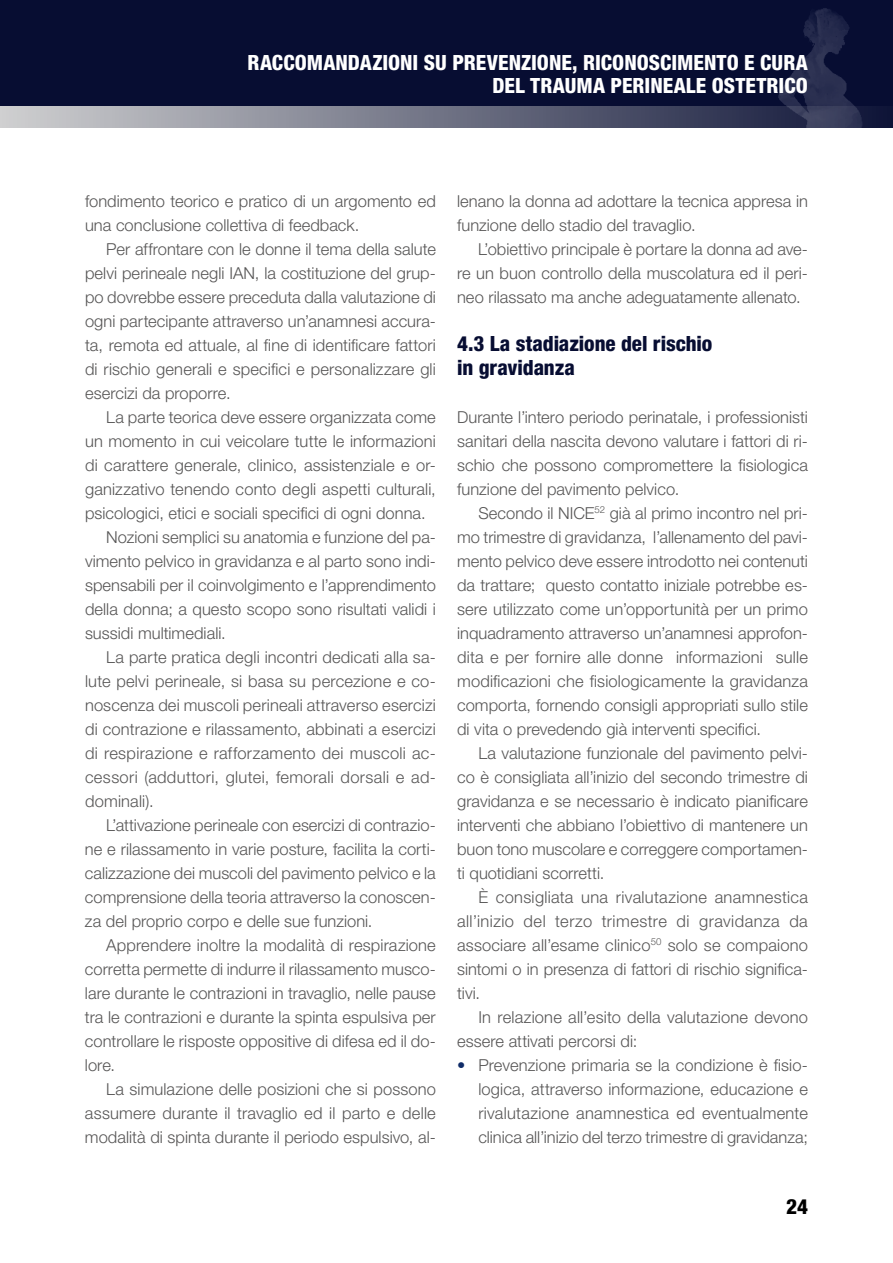
<style>
.page{position:relative;width:893px;height:1263px;background:#fff}
.page>*{position:absolute;margin:0;border:0;box-sizing:border-box;transform-origin:0 0}
.t1{font:800 condensed 21px/22.5px "Helvetica Neue LT Std";color:#fff;text-align:right}
.t2{font:800 condensed 21px/24px "Helvetica Neue LT Std";letter-spacing:-.005em;color:#070d32}
.t3{font:800 condensed 21px "Helvetica Neue LT Std";color:#000}
.t4{font:300 16.5px/24px "Helvetica Neue LT Std";letter-spacing:.005em;color:#575656;text-align:justify}
.s1{color:#102c68}
</style>
<div class="page">
<div style="left:0;top:0;width:893px;height:128px;background:#070d32"></div>
<img style="left:778px;top:8px;width:76px;height:98px">
<svg style="left:0;top:106px;width:872px;height:22px;background:#737687"></svg>
<p class="t1" style="left:247px;top:51px;width:562px">RACCOMANDAZIONI SU PREVENZIONE, RICONOSCIMENTO E CURA<br>DEL TRAUMA PERINEALE OSTETRICO</p>
<p class="t4" style="left:85px;top:189px;width:352px">fondimento teorico e pratico di un argomento ed una conclusione collettiva di feedback.</p>
<p class="t4" style="left:85px;top:237px;width:352px;text-indent:21px">Per affrontare con le donne il tema della salute pelvi perineale negli IAN, la costituzione del grup‑ po dovrebbe essere preceduta dalla valutazione di ogni partecipante attraverso un’anamnesi accura‑ ta, remota ed attuale, al fine di identificare fattori di rischio generali e specifici e personalizzare gli esercizi da proporre.</p>
<p class="t4" style="left:106px;top:405px;width:331px">La parte teorica deve essere organizzata come</p>
<p class="t4" style="left:85px;top:429px;width:352px">un momento in cui veicolare tutte le informazioni</p>
<p class="t4" style="left:85px;top:453px;width:352px">di carattere generale, clinico, assistenziale e or‑</p>
<p class="t4" style="left:85px;top:477px;width:352px">ganizzativo tenendo conto degli aspetti culturali,</p>
<p class="t4" style="left:85px;top:501px;width:342px">psicologici, etici e sociali specifici di ogni donna.</p>
<p class="t4" style="left:106px;top:525px;width:331px">Nozioni semplici su anatomia e funzione del pa‑</p>
<p class="t4" style="left:85px;top:549px;width:352px">vimento pelvico in gravidanza e al parto sono indi‑</p>
<p class="t4" style="left:85px;top:573px;width:352px">spensabili per il coinvolgimento e l’apprendimento</p>
<p class="t4" style="left:85px;top:597px;width:352px">della donna; a questo scopo sono risultati validi i</p>
<p class="t4" style="left:85px;top:621px;width:142px">sussidi multimediali.</p>
<p class="t4" style="left:106px;top:645px;width:331px">La parte pratica degli incontri dedicati alla sa‑</p>
<p class="t4" style="left:85px;top:669px;width:352px">lute pelvi perineale, si basa su percezione e co‑</p>
<p class="t4" style="left:85px;top:693px;width:352px">noscenza dei muscoli perineali attraverso esercizi</p>
<p class="t4" style="left:85px;top:717px;width:352px">di contrazione e rilassamento, abbinati a esercizi</p>
<p class="t4" style="left:85px;top:741px;width:352px">di respirazione e rafforzamento dei muscoli ac‑</p>
<p class="t4" style="left:85px;top:765px;width:352px">cessori (adduttori, glutei, femorali dorsali e ad‑</p>
<p class="t4" style="left:85px;top:789px;width:70px">dominali).</p>
<p class="t4" style="left:106px;top:813px;width:331px">L’attivazione perineale con esercizi di contrazio‑</p>
<p class="t4" style="left:85px;top:837px;width:352px">ne e rilassamento in varie posture, facilita la corti‑</p>
<p class="t4" style="left:85px;top:861px;width:352px">calizzazione dei muscoli del pavimento pelvico e la</p>
<p class="t4" style="left:85px;top:885px;width:352px">comprensione della teoria attraverso la conoscen‑</p>
<p class="t4" style="left:85px;top:909px;width:289px">za del proprio corpo e delle sue funzioni.</p>
<p class="t4" style="left:106px;top:933px;width:331px">Apprendere inoltre la modalità di respirazione</p>
<p class="t4" style="left:85px;top:957px;width:352px">corretta permette di indurre il rilassamento musco‑</p>
<p class="t4" style="left:85px;top:981px;width:352px">lare durante le contrazioni in travaglio, nelle pause</p>
<p class="t4" style="left:85px;top:1005px;width:352px">tra le contrazioni e durante la spinta espulsiva per</p>
<p class="t4" style="left:85px;top:1029px;width:352px">controllare le risposte oppositive di difesa ed il do‑</p>
<p class="t4" style="left:85px;top:1053px;width:32px">lore.</p>
<p class="t4" style="left:106px;top:1077px;width:331px">La simulazione delle posizioni che si possono</p>
<p class="t4" style="left:85px;top:1101px;width:352px">assumere durante il travaglio ed il parto e delle</p>
<p class="t4" style="left:85px;top:1125px;width:352px">modalità di spinta durante il periodo espulsivo, al‑</p>
<p class="t4" style="left:457px;top:189px;width:352px">lenano la donna ad adottare la tecnica appresa in funzione dello stadio del travaglio.</p>
<p class="t4" style="left:457px;top:237px;width:352px;text-indent:21px">L’obiettivo principale è portare la donna ad ave‑ re un buon controllo della muscolatura ed il peri‑ neo rilassato ma anche adeguatamente allenato.</p>
<p class="t2" style="left:457px;top:331px;width:257px">4.3 La stadiazione del rischio in gravidanza</p>
<p class="t4" style="left:457px;top:405px;width:352px">Durante l’intero periodo perinatale, i professionisti sanitari della nascita devono valutare i fattori di ri‑ schio che possono compromettere la fisiologica funzione del pavimento pelvico.</p>
<p class="t4" style="left:457px;top:501px;width:352px;text-indent:21px">Secondo il NICE<sup>52</sup> già al primo incontro nel pri‑ mo trimestre di gravidanza, l’allenamento del pavi‑ mento pelvico deve essere introdotto nei contenuti da trattare; questo contatto iniziale potrebbe es‑ sere utilizzato come un’opportunità per un primo inquadramento attraverso un’anamnesi approfon‑ dita e per fornire alle donne informazioni sulle modificazioni che fisiologicamente la gravidanza comporta, fornendo consigli appropriati sullo stile di vita o prevedendo già interventi specifici.</p>
<p class="t4" style="left:457px;top:741px;width:352px;text-indent:21px">La valutazione funzionale del pavimento pelvi‑ co è consigliata all’inizio del secondo trimestre di gravidanza e se necessario è indicato pianificare interventi che abbiano l’obiettivo di mantenere un buon tono muscolare e correggere comportamen‑ ti quotidiani scorretti.</p>
<p class="t4" style="left:457px;top:885px;width:352px;text-indent:21px">È consigliata una rivalutazione anamnestica all’inizio del terzo trimestre di gravidanza da associare all’esame clinico<sup>50</sup> solo se compaiono sintomi o in presenza di fattori di rischio significa‑ tivi.</p>
<p class="t4" style="left:457px;top:1005px;width:352px;text-indent:21px">In relazione all’esito della valutazione devono essere attivati percorsi di:</p>
<p class="t4" style="left:478px;top:1053px;width:331px;text-indent:-21px"><span class="s1">•</span> Prevenzione primaria se la condizione è fisio‑ logica, attraverso informazione, educazione e rivalutazione anamnestica ed eventualmente clinica all’inizio del terzo trimestre di gravidanza;</p>
<p class="t3" style="left:786px;top:1194px;width:23px">24</p>
</div>
